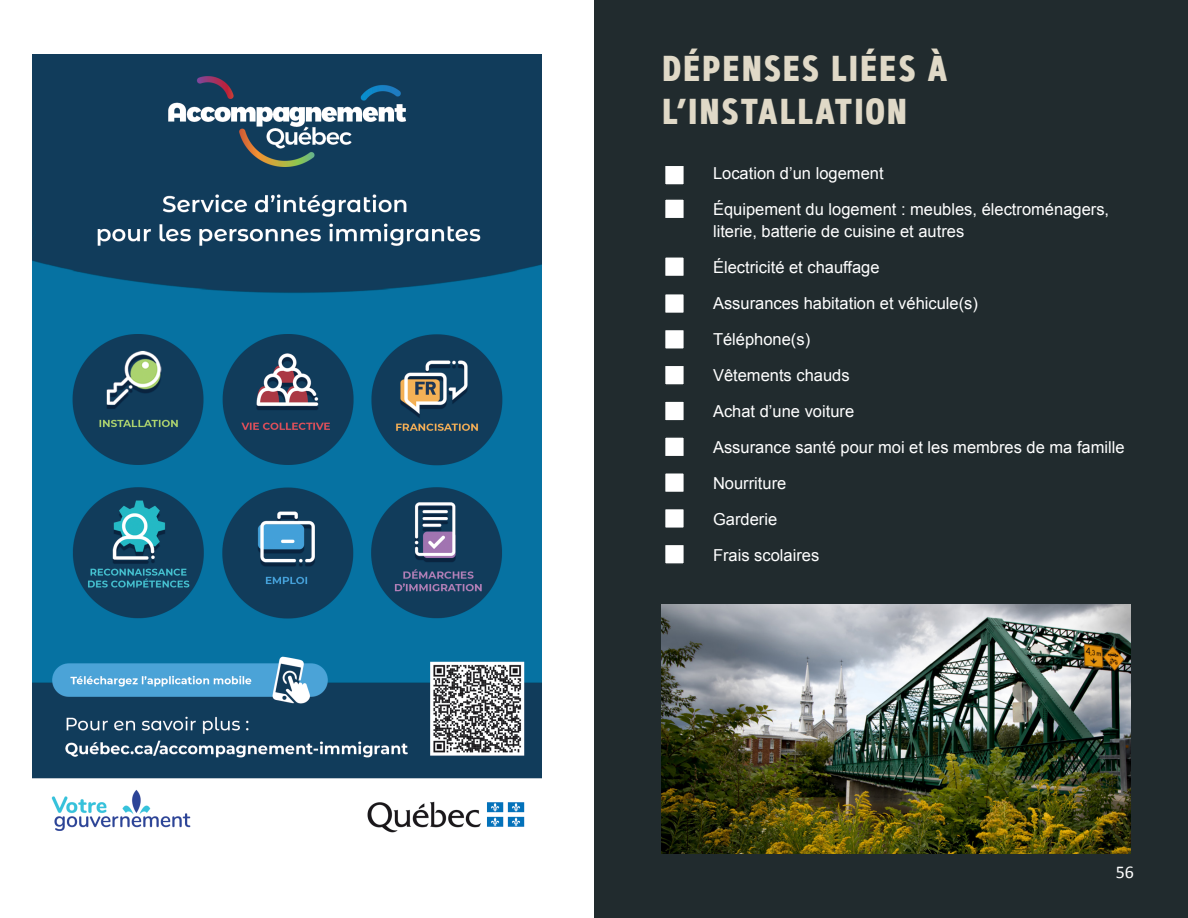
<style>
.page{position:relative;width:1188px;height:918px;background:#fff}
.page>*{position:absolute;margin:0;border:0;box-sizing:border-box;transform-origin:0 0}
.t1{font:700 36px "Artegra Sans Condensed";letter-spacing:.05em;color:#e0d9c7}
.t2{font:18px "Calibri";color:#fff}
.t3{font:16.5px/22.5px "Arial";color:#fff}
</style>
<div class="page">
<div style="left:594px;top:0;width:594px;height:918px;background:#212b2e"></div>
<div style="left:664px;top:544px;width:21px;height:21px;background:#fff;border:2px solid #212b2e"></div>
<div style="left:664px;top:508px;width:21px;height:21px;background:#fff;border:2px solid #212b2e"></div>
<div style="left:664px;top:472px;width:21px;height:21px;background:#fff;border:2px solid #212b2e"></div>
<div style="left:664px;top:436px;width:21px;height:21px;background:#fff;border:2px solid #212b2e"></div>
<div style="left:664px;top:400px;width:21px;height:22px;background:#fff;border:2px solid #212b2e"></div>
<div style="left:664px;top:365px;width:21px;height:21px;background:#fff;border:2px solid #212b2e"></div>
<div style="left:664px;top:329px;width:21px;height:21px;background:#fff;border:2px solid #212b2e"></div>
<div style="left:664px;top:293px;width:21px;height:21px;background:#fff;border:2px solid #212b2e"></div>
<div style="left:664px;top:256px;width:21px;height:21px;background:#fff;border:2px solid #212b2e"></div>
<div style="left:664px;top:165px;width:21px;height:21px;background:#fff;border:2px solid #212b2e"></div>
<div style="left:664px;top:198px;width:21px;height:21px;background:#fff;border:2px solid #212b2e"></div>
<img style="left:32px;top:54px;width:510px;height:779px">
<img style="left:662px;top:605px;width:468px;height:248px">
<p class="t1" style="left:662px;top:41px;width:287px">DÉPENSES LIÉES À</p>
<p class="t1" style="left:662px;top:85px;width:246px">L’INSTALLATION</p>
<p class="t3" style="left:713px;top:162px;width:172px">Location d’un logement</p>
<p class="t3" style="left:713px;top:198px;width:398px">Équipement du logement : meubles, électroménagers, literie, batterie de cuisine et autres</p>
<p class="t3" style="left:713px;top:256px;width:168px">Électricité et chauffage</p>
<p class="t3" style="left:713px;top:292px;width:267px">Assurances habitation et véhicule(s)</p>
<p class="t3" style="left:713px;top:328px;width:99px">Téléphone(s)</p>
<p class="t3" style="left:713px;top:364px;width:138px">Vêtements chauds</p>
<p class="t3" style="left:713px;top:400px;width:143px">Achat d’une voiture</p>
<p class="t3" style="left:713px;top:436px;width:413px">Assurance santé pour moi et les membres de ma famille</p>
<p class="t3" style="left:713px;top:472px;width:75px">Nourriture</p>
<p class="t3" style="left:713px;top:508px;width:66px">Garderie</p>
<p class="t3" style="left:713px;top:544px;width:108px">Frais scolaires</p>
<p class="t2" style="left:1116px;top:859px;width:20px">56</p>
</div>
